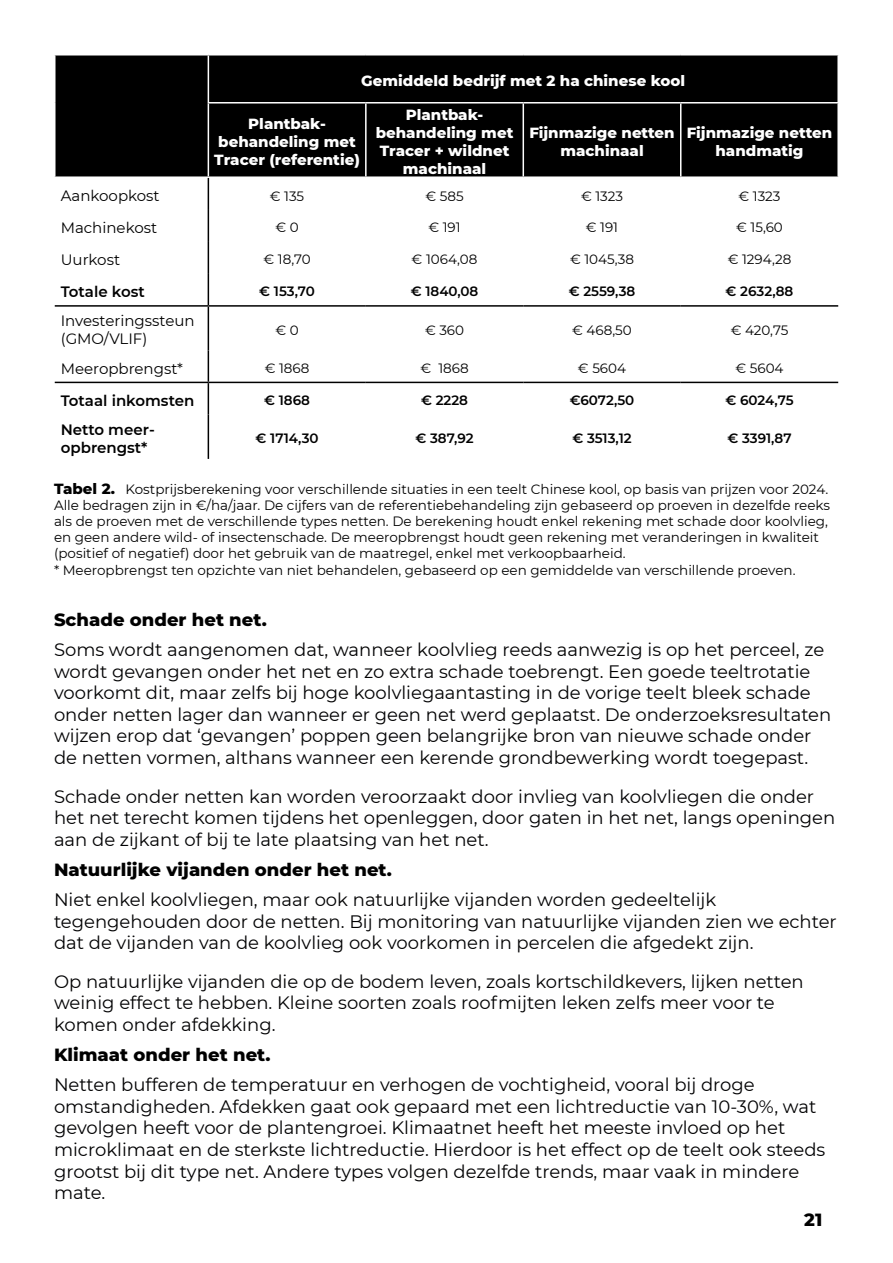
<style>
.page{position:relative;width:893px;height:1263px;background:#fff}
.page>*{position:absolute;margin:0;border:0;box-sizing:border-box;transform-origin:0 0}
.t1{font:18px/21.6px "Montserrat";color:#020203}
.t2{font:18px/21.6px "Montserrat";color:#010102}
.t3{font:800 18px "Montserrat";color:#000}
.t4{font:800 15px/18px "Montserrat";color:#fff;text-align:center}
.t5{font:15px/18px "Montserrat";color:#000}
.t6{font:600 15px/18px "Montserrat";color:#000}
.t7{font:13.5px/16.2px "Montserrat";color:#000}
.t8{font:600 13.5px "Montserrat";color:#000}
.s1{font-weight:800;font-size:15px}
.s2{color:#020203}
</style>
<div class="page">
<div style="left:56px;top:56px;width:781px;height:120px;background:#000"></div>
<hr style="left:208px;top:56px;width:1px;height:46px;background:#fff">
<hr style="left:208px;top:102px;width:158px;height:2px;background:#fff">
<hr style="left:208px;top:104px;width:1px;height:72px;background:#fff">
<hr style="left:366px;top:102px;width:157px;height:2px;background:#fff">
<hr style="left:365px;top:104px;width:2px;height:72px;background:#fff">
<hr style="left:523px;top:102px;width:158px;height:2px;background:#fff">
<hr style="left:523px;top:104px;width:1px;height:72px;background:#fff">
<hr style="left:681px;top:102px;width:158px;height:2px;background:#fff">
<hr style="left:680px;top:104px;width:1px;height:72px;background:#fff">
<hr style="left:55px;top:305px;width:153px;height:2px;background:#000">
<hr style="left:55px;top:382px;width:153px;height:1px;background:#000">
<hr style="left:208px;top:178px;width:1px;height:32px;background:#000">
<hr style="left:208px;top:210px;width:1px;height:32px;background:#000">
<hr style="left:208px;top:242px;width:1px;height:32px;background:#000">
<hr style="left:208px;top:274px;width:1px;height:31px;background:#000">
<hr style="left:208px;top:305px;width:158px;height:2px;background:#000">
<hr style="left:208px;top:307px;width:1px;height:43px;background:#000">
<hr style="left:366px;top:305px;width:157px;height:2px;background:#000">
<hr style="left:523px;top:305px;width:158px;height:2px;background:#000">
<hr style="left:681px;top:305px;width:157px;height:2px;background:#000">
<hr style="left:208px;top:350px;width:1px;height:32px;background:#000">
<hr style="left:208px;top:382px;width:158px;height:1px;background:#000">
<hr style="left:208px;top:383px;width:1px;height:31px;background:#000">
<hr style="left:366px;top:382px;width:157px;height:1px;background:#000">
<hr style="left:523px;top:382px;width:158px;height:1px;background:#000">
<hr style="left:681px;top:382px;width:157px;height:1px;background:#000">
<hr style="left:208px;top:414px;width:1px;height:45px;background:#000">
<p class="t4" style="left:361px;top:71px;width:325px">Gemiddeld bedrijf met 2 ha chinese kool</p>
<p class="t4" style="left:214px;top:114px;width:147px">Plantbak&shy;behandeling met<br>Tracer (referentie)</p>
<p class="t4" style="left:376px;top:105px;width:139px">Plantbak&shy;behandeling met<br>Tracer + wildnet machinaal</p>
<p class="t4" style="left:529px;top:123px;width:147px">Fijnmazige netten machinaal</p>
<p class="t4" style="left:687px;top:123px;width:147px">Fijnmazige netten handmatig</p>
<p class="t5" style="left:61px;top:186px;width:100px">Aankoopkost</p>
<p class="t7" style="left:270px;top:187px;width:36px">€ 135</p>
<p class="t7" style="left:425px;top:187px;width:40px">€ 585</p>
<p class="t7" style="left:581px;top:187px;width:44px">€ 1323</p>
<p class="t7" style="left:738px;top:187px;width:44px">€ 1323</p>
<p class="t5" style="left:61px;top:218px;width:98px">Machinekost</p>
<p class="t7" style="left:275px;top:219px;width:25px">€ 0</p>
<p class="t7" style="left:428px;top:219px;width:34px">€ 191</p>
<p class="t7" style="left:586px;top:219px;width:34px">€ 191</p>
<p class="t7" style="left:736px;top:219px;width:48px">€ 15,60</p>
<p class="t5" style="left:61px;top:250px;width:61px">Uurkost</p>
<p class="t7" style="left:263px;top:251px;width:49px">€ 18,70</p>
<p class="t7" style="left:412px;top:251px;width:67px">€ 1064,08</p>
<p class="t7" style="left:570px;top:251px;width:65px">€ 1045,38</p>
<p class="t7" style="left:728px;top:251px;width:65px">€ 1294,28</p>
<p class="t6" style="left:61px;top:282px;width:86px">Totale kost</p>
<p class="t8" style="left:259px;top:282px;width:57px">€ 153,70</p>
<p class="t8" style="left:411px;top:282px;width:69px">€ 1840,08</p>
<p class="t8" style="left:569px;top:282px;width:68px">€ 2559,38</p>
<p class="t8" style="left:726px;top:282px;width:69px">€ 2632,88</p>
<p class="t5" style="left:61px;top:312px;width:135px">Investeringssteun (GMO/VLIF)</p>
<p class="t7" style="left:275px;top:321px;width:25px">€ 0</p>
<p class="t7" style="left:425px;top:321px;width:41px">€ 360</p>
<p class="t7" style="left:572px;top:321px;width:61px">€ 468,50</p>
<p class="t7" style="left:731px;top:321px;width:59px">€ 420,75</p>
<p class="t5" style="left:61px;top:359px;width:124px">Meeropbrengst*</p>
<p class="t7" style="left:265px;top:360px;width:46px">€ 1868</p>
<p class="t7" style="left:420px;top:360px;width:50px">€ 1868</p>
<p class="t7" style="left:578px;top:360px;width:50px">€ 5604</p>
<p class="t7" style="left:735px;top:360px;width:50px">€ 5604</p>
<p class="t6" style="left:61px;top:391px;width:135px">Totaal inkomsten</p>
<p class="t8" style="left:264px;top:391px;width:47px">€ 1868</p>
<p class="t8" style="left:421px;top:391px;width:49px">€ 2228</p>
<p class="t8" style="left:570px;top:391px;width:66px">€6072,50</p>
<p class="t8" style="left:725px;top:391px;width:70px">€ 6024,75</p>
<p class="t6" style="left:61px;top:420px;width:96px">Netto meer&shy;opbrengst*</p>
<p class="t8" style="left:256px;top:429px;width:65px">€ 1714,30</p>
<p class="t8" style="left:415px;top:429px;width:60px">€ 387,92</p>
<p class="t8" style="left:572px;top:429px;width:61px">€ 3513,12</p>
<p class="t8" style="left:727px;top:429px;width:66px">€ 3391,87</p>
<p class="t7" style="left:54px;top:480px;width:778px"><span class="s1">Tabel 2.</span> Kostprijsberekening voor verschillende situaties in een teelt Chinese kool, op basis van prijzen voor 2024.<br>Alle bedragen zijn in €/ha/jaar. De cijfers van de referentiebehandeling zijn gebaseerd op proeven in dezelfde reeks als de proeven met de verschillende types netten. De berekening houdt enkel rekening met schade door koolvlieg, en geen andere wild- of insectenschade. De meeropbrengst houdt geen rekening met veranderingen in kwaliteit (positief of negatief) door het gebruik van de maatregel, enkel met verkoopbaarheid.<br>* Meeropbrengst ten opzichte van niet behandelen, gebaseerd op een gemiddelde van verschillende proeven.</p>
<p class="t3" style="left:54px;top:606px;width:214px">Schade onder het net.</p>
<p class="t1" style="left:54px;top:638px;width:779px">Soms wordt aangenomen dat, wanneer koolvlieg reeds aanwezig is op het perceel, ze wordt gevangen onder het net en zo extra schade toebrengt. Een goede teeltrotatie voorkomt dit, maar zelfs bij hoge koolvliegaantasting in de vorige teelt bleek schade onder netten lager dan wanneer er geen net werd geplaatst. De onderzoeksresultaten wijzen erop dat ‘gevangen’ poppen geen belangrijke bron van nieuwe schade onder de netten vormen, althans wanneer een kerende grondbewerking wordt toegepast.</p>
<p class="t1" style="left:54px;top:785px;width:783px">Schade onder netten kan worden veroorzaakt door invlieg van koolvliegen die onder het net terecht komen tijdens het openleggen, door gaten in het net, langs openingen aan de zijkant of bij te late plaatsing van het net.</p>
<p class="t3" style="left:54px;top:856px;width:339px">Natuurlijke vijanden onder het net.</p>
<p class="t1" style="left:54px;top:888px;width:784px">Niet enkel koolvliegen, maar ook natuurlijke vijanden worden gedeeltelijk tegengehouden door de netten. Bij monitoring van natuurlijke vijanden zien we echter dat de vijanden van de koolvlieg ook voorkomen in percelen die afgedekt zijn.</p>
<p class="t1" style="left:54px;top:970px;width:751px">Op natuurlijke vijanden die op de bodem leven, zoals kortschildkevers, lijken netten weinig effect te hebben. Kleine soorten zoals roofmijten leken zelfs meer voor te komen onder afdekking.</p>
<p class="t3" style="left:54px;top:1041px;width:218px">Klimaat onder het net.</p>
<p class="t2" style="left:54px;top:1073px;width:773px"><span class="s2">Netten bufferen de temperatuur en verhogen de vochtigheid, vooral bij droge omstandigheden. Afdekken gaat ook gepaard met een lichtreductie van 10-30%, wat gevolgen heeft voor de plantengroei.</span> Klimaatnet heeft het meeste invloed op het microklimaat en de sterkste lichtreductie. Hierdoor is het effect op de teelt ook steeds grootst bij dit type net. Andere types volgen dezelfde trends, maar vaak in mindere mate.</p>
<p class="t3" style="left:804px;top:1207px;width:20px">21</p>
</div>
